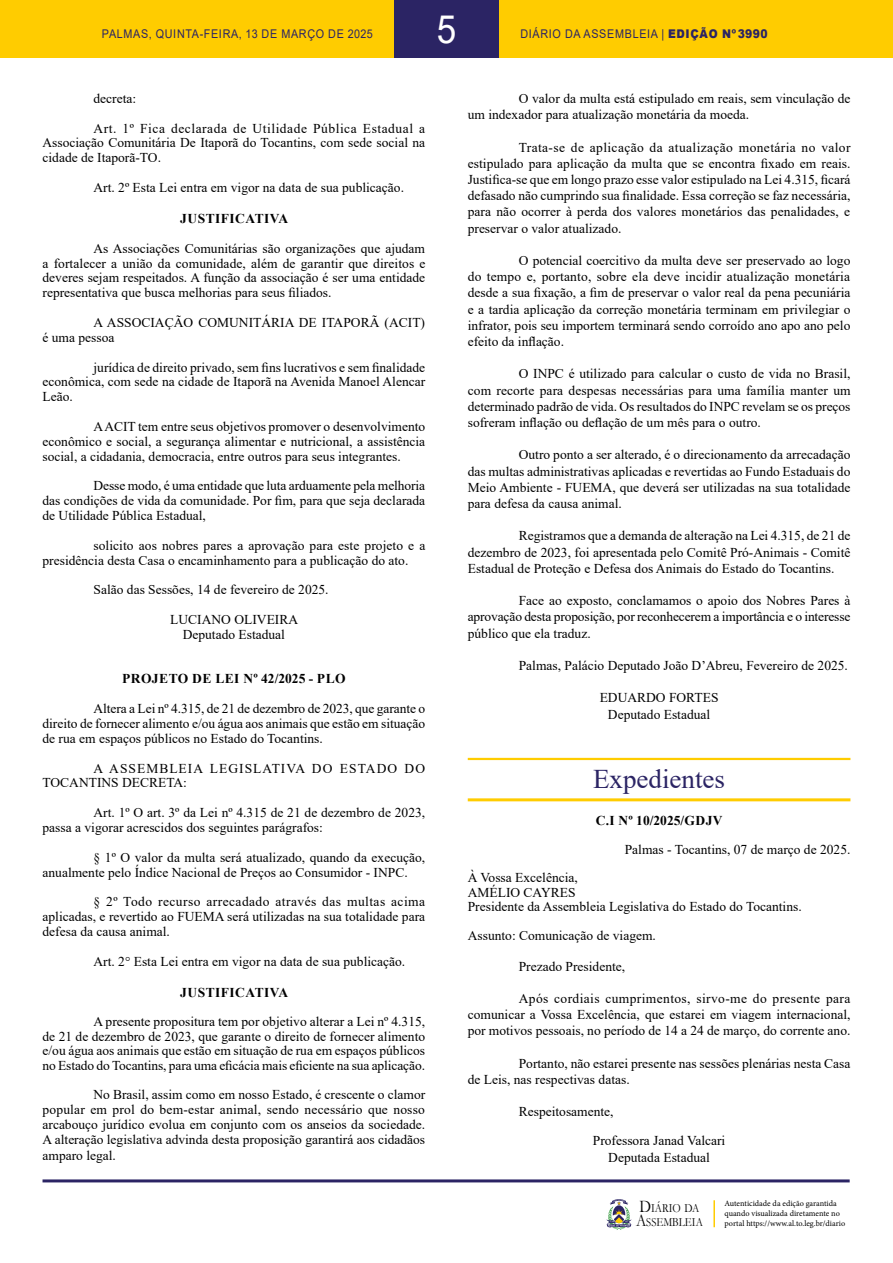
<style>
.page{position:relative;width:893px;height:1263px;background:#fff}
.page>*{position:absolute;margin:0;border:0;box-sizing:border-box;transform-origin:0 0}
.t1{font:39px "Arial";color:#fff;scale:.9 1}
.t2{font:27px "Times New Roman";color:#2b2464}
.t3{font:13.5px/16.2px "Times New Roman";color:#000;text-align:justify}
.t4{font:13.5px/29.7px "Times New Roman";letter-spacing:.04em;color:#000}
.t5{font:700 13.5px "Times New Roman";letter-spacing:.035em;color:#000}
.t6{font:13.5px/14.9px "Times New Roman";letter-spacing:.075em;color:#000}
.t7{font:700 13.5px "Times New Roman";letter-spacing:.01em;color:#000}
.t8{font:12.45px/14px "Garamond";color:#000;scale:.85 1}
.t9{font:12px "Arial";letter-spacing:.065em;color:#2b2464;scale:.9 1}
.t10{font:8.25px/9.9px "Minion Pro";color:#000}
.s1{font-weight:900}
.s2{font-size:17.85px}
</style>
<div class="page">
<div style="left:0;top:0;width:893px;height:58px;background:#fc0"></div>
<hr style="left:43px;top:1179px;width:807px;height:3px;background:#2b2464">
<svg style="left:606px;top:1199px;width:26px;height:31px"></svg>
<div style="left:394px;top:0;width:105px;height:58px;background:#2b2464"></div>
<hr style="left:713px;top:1200px;width:2px;height:27px;background:#fc0">
<hr style="left:468px;top:758px;width:382px;height:2px;background:#fc0">
<hr style="left:468px;top:798px;width:382px;height:3px;background:#fc0">
<h1 class="t1" style="left:437px;top:2px;width:23px">5</h1>
<p class="t9" style="left:102px;top:25px;width:302px">PALMAS, QUINTA-FEIRA, 13 DE MARÇO DE 2025</p>
<p class="t9" style="left:520px;top:25px;width:276px">DIÁRIO DA ASSEMBLEIA | <span class="s1">EDIÇÃO Nº3990</span></p>
<p class="t4" style="left:94px;top:83px;width:333px">decreta:<br>Art. 1º Fica declarada de Utilidade Pública Estadual a</p>
<p class="t3" style="left:43px;top:135px;width:384px;line-height:14.9px">Associação Comunitária De Itaporã do Tocantins, com sede social na cidade de Itaporã-TO.</p>
<p class="t3" style="left:94px;top:179px;width:312px">Art. 2º Esta Lei entra em vigor na data de sua publicação.</p>
<p class="t5" style="left:180px;top:209px;width:109px">JUSTIFICATIVA</p>
<p class="t3" style="left:43px;top:240px;width:384px;line-height:14.9px;text-indent:51px">As Associações Comunitárias são organizações que ajudam a fortalecer a união da comunidade, além de garantir que direitos e deveres sejam respeitados. A função da associação é ser uma entidade representativa que busca melhorias para seus filiados.</p>
<p class="t3" style="left:43px;top:315px;width:384px;line-height:14.9px;text-indent:51px">A ASSOCIAÇÃO COMUNITÁRIA DE ITAPORÃ (ACIT) é uma pessoa</p>
<p class="t3" style="left:43px;top:359px;width:384px;line-height:14.9px;text-indent:51px">jurídica de direito privado, sem fins lucrativos e sem finalidade econômica, com sede na cidade de Itaporã na Avenida Manoel Alencar Leão.</p>
<p class="t3" style="left:43px;top:419px;width:384px;line-height:14.9px;text-indent:51px">A ACIT tem entre seus objetivos promover o desenvolvimento econômico e social, a segurança alimentar e nutricional, a assistência social, a cidadania, democracia, entre outros para seus integrantes.</p>
<p class="t3" style="left:43px;top:478px;width:384px;line-height:14.9px;text-indent:51px">Desse modo, é uma entidade que luta arduamente pela melhoria das condições de vida da comunidade. Por fim, para que seja declarada de Utilidade Pública Estadual,</p>
<p class="t3" style="left:43px;top:537px;width:384px;line-height:14.9px;text-indent:51px">solicito aos nobres pares a aprovação para este projeto e a presidência desta Casa o encaminhamento para a publicação do ato.</p>
<p class="t3" style="left:94px;top:581px;width:237px">Salão das Sessões, 14 de fevereiro de 2025.</p>
<p class="t3" style="left:170px;top:612px;width:129px;line-height:14.9px;text-align:center">LUCIANO OLIVEIRA<br>Deputado Estadual</p>
<p class="t5" style="left:122px;top:669px;width:225px">PROJETO DE LEI Nº 42/2025 - PLO</p>
<p class="t3" style="left:43px;top:701px;width:384px;line-height:14.9px;text-indent:51px">Altera a Lei nº 4.315, de 21 de dezembro de 2023, que garante o direito de fornecer alimento e/ou água aos animais que estão em situação de rua em espaços públicos no Estado do Tocantins.</p>
<p class="t6" style="left:43px;top:760px;width:384px;text-indent:51px">A ASSEMBLEIA LEGISLATIVA DO ESTADO DO<br>TOCANTINS DECRETA:</p>
<p class="t3" style="left:43px;top:805px;width:384px;line-height:14.9px;text-indent:51px">Art. 1º O art. 3º da Lei nº 4.315 de 21 de dezembro de 2023, passa a vigorar acrescidos dos seguintes parágrafos:</p>
<p class="t3" style="left:43px;top:849px;width:384px;line-height:14.9px;text-indent:51px">§ 1º O valor da multa será atualizado, quando da execução, anualmente pelo Índice Nacional de Preços ao Consumidor - INPC.</p>
<p class="t3" style="left:43px;top:894px;width:384px;line-height:14.9px;text-indent:51px">§ 2º Todo recurso arrecadado através das multas acima aplicadas, e revertido ao FUEMA será utilizadas na sua totalidade para defesa da causa animal.</p>
<p class="t3" style="left:94px;top:953px;width:313px">Art. 2° Esta Lei entra em vigor na data de sua publicação.</p>
<p class="t5" style="left:180px;top:982px;width:109px">JUSTIFICATIVA</p>
<p class="t3" style="left:43px;top:1014px;width:384px;line-height:14.5px;text-indent:51px">A presente propositura tem por objetivo alterar a Lei nº 4.315, de 21 de dezembro de 2023, que garante o direito de fornecer alimento e/ou água aos animais que estão em situação de rua em espaços públicos no Estado do Tocantins, para uma eficácia mais eficiente na sua aplicação.</p>
<p class="t3" style="left:43px;top:1087px;width:384px;line-height:14.9px;text-indent:51px">No Brasil, assim como em nosso Estado, é crescente o clamor popular em prol do bem-estar animal, sendo necessário que nosso arcabouço jurídico evolua em conjunto com os anseios da sociedade.<br>A alteração legislativa advinda desta proposição garantirá aos cidadãos</p>
<p class="t3" style="left:43px;top:1147px;width:75px">amparo legal.</p>
<p class="t3" style="left:468px;top:90px;width:384px;text-indent:51px">O valor da multa está estipulado em reais, sem vinculação de um indexador para atualização monetária da moeda.</p>
<p class="t3" style="left:468px;top:138px;width:384px;text-indent:51px">Trata-se de aplicação da atualização monetária no valor estipulado para aplicação da multa que se encontra fixado em reais.<br>Justifica-se que em longo prazo esse valor estipulado na Lei 4.315, ficará defasado não cumprindo sua finalidade. Essa correção se faz necessária, para não ocorrer à perda dos valores monetários das penalidades, e preservar o valor atualizado.</p>
<p class="t3" style="left:468px;top:252px;width:384px;text-indent:51px">O potencial coercitivo da multa deve ser preservado ao logo do tempo e, portanto, sobre ela deve incidir atualização monetária desde a sua fixação, a fim de preservar o valor real da pena pecuniária e a tardia aplicação da correção monetária terminam em privilegiar o infrator, pois seu importem terminará sendo corroído ano apo ano pelo efeito da inflação.</p>
<p class="t3" style="left:468px;top:365px;width:384px;text-indent:51px">O INPC é utilizado para calcular o custo de vida no Brasil, com recorte para despesas necessárias para uma família manter um determinado padrão de vida. Os resultados do INPC revelam se os preços sofreram inflação ou deflação de um mês para o outro.</p>
<p class="t3" style="left:468px;top:446px;width:384px;text-indent:51px">Outro ponto a ser alterado, é o direcionamento da arrecadação das multas administrativas aplicadas e revertidas ao Fundo Estaduais do Meio Ambiente - FUEMA, que deverá ser utilizadas na sua totalidade para defesa da causa animal.</p>
<p class="t3" style="left:468px;top:527px;width:384px;text-indent:51px">Registramos que a demanda de alteração na Lei 4.315, de 21 de dezembro de 2023, foi apresentada pelo Comitê Pró-Animais - Comitê Estadual de Proteção e Defesa dos Animais do Estado do Tocantins.</p>
<p class="t3" style="left:468px;top:592px;width:384px;text-indent:51px">Face ao exposto, conclamamos o apoio dos Nobres Pares à aprovação desta proposição, por reconhecerem a importância e o interesse público que ela traduz.</p>
<p class="t3" style="left:519px;top:657px;width:331px">Palmas, Palácio Deputado João D’Abreu, Fevereiro de 2025.</p>
<p class="t3" style="left:600px;top:689px;width:120px;text-align:center">EDUARDO FORTES<br>Deputado Estadual</p>
<h2 class="t2" style="left:593px;top:759px;width:133px">Expedientes</h2>
<p class="t7" style="left:596px;top:810px;width:128px">C.I Nº 10/2025/GDJV</p>
<p class="t3" style="left:625px;top:840px;width:227px">Palmas - Tocantins, 07 de março de 2025.</p>
<p class="t3" style="left:468px;top:870px;width:335px;line-height:14.4px;text-align:left">À Vossa Excelência,<br>AMÉLIO CAYRES<br>Presidente da Assembleia Legislativa do Estado do Tocantins.</p>
<p class="t3" style="left:468px;top:927px;width:190px">Assunto: Comunicação de viagem.</p>
<p class="t3" style="left:519px;top:957px;width:108px">Prezado Presidente,</p>
<p class="t3" style="left:468px;top:990px;width:384px;text-indent:51px">Após cordiais cumprimentos, sirvo-me do presente para comunicar a Vossa Excelência, que estarei em viagem internacional, por motivos pessoais, no período de 14 a 24 de março, do corrente ano.</p>
<p class="t3" style="left:468px;top:1055px;width:384px;text-indent:51px">Portanto, não estarei presente nas sessões plenárias nesta Casa de Leis, nas respectivas datas.</p>
<p class="t3" style="left:593px;top:1097px;width:134px;line-height:29.1px;text-indent:-74px">Respeitosamente,<br>Professora Janad Valcari</p>
<p class="t3" style="left:608px;top:1149px;width:103px">Deputada Estadual</p>
<p class="t8" style="left:636px;top:1201px;width:80px"><span class="s2">D</span>IÁRIO DA<br><span class="s2">A</span>SSEMBLEIA</p>
<p class="t10" style="left:724px;top:1199px;width:122px">Autenticidade da edição garantida quando visualizada diretamente no portal https://www.al.to.leg.br/diario</p>
</div>
